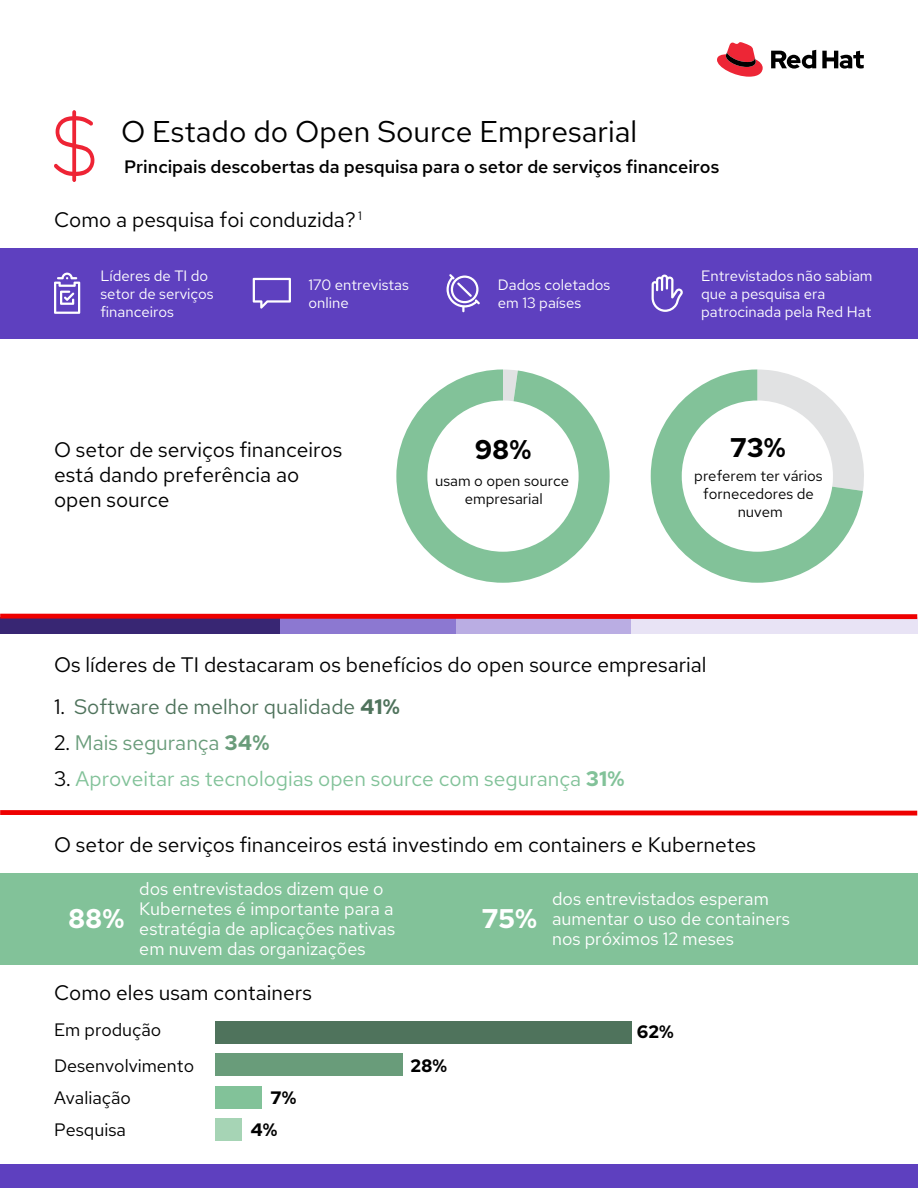
<style>
.page{position:relative;width:918px;height:1188px;background:#fff}
.page>*{position:absolute;margin:0;border:0;box-sizing:border-box;transform-origin:0 0}
.t1{font:30px "Red Hat Text";color:#000}
.t2{font:700 27px "Red Hat Text";color:#fff}
.t3{font:700 27px "Red Hat Text";color:#000}
.t4{font:21px/25.2px "Red Hat Text";color:#000}
.t5{font:21px "Red Hat Text";color:#82c299}
.t6{font:21px "Red Hat Text";color:#4f735c}
.t7{font:21px "Red Hat Text";color:#699c7a}
.t8{font:18px/20.2px "Red Hat Text";color:#fff}
.t9{font:500 18px "Red Hat Text";color:#000}
.t10{font:18px "Red Hat Text";color:#000}
.t11{font:700 18px "Red Hat Text";color:#000}
.t12{font:15px/18px "Red Hat Text";color:#fff}
.t13{font:15px/18px "Red Hat Text";color:#000;text-align:center}
.s1{color:#000}
.s2{font-weight:700}
</style>
<div class="page">
<div style="left:0;top:873px;width:918px;height:92px;background:#82c299"></div>
<div style="left:0;top:248px;width:918px;height:91px;background:#5e40bf"></div>
<div style="left:0;top:1164px;width:918px;height:24px;background:#5e40bf"></div>
<svg style="left:717px;top:42px;width:46px;height:35px"></svg>
<svg style="left:771px;top:50px;width:93px;height:19px"></svg>
<svg style="left:54px;top:273px;width:26px;height:41px"></svg>
<svg style="left:253px;top:278px;width:38px;height:31px"></svg>
<svg style="left:447px;top:274px;width:33px;height:38px"></svg>
<svg style="left:652px;top:275px;width:31px;height:37px"></svg>
<div style="left:0;top:618px;width:284px;height:16px;background:#382673"></div>
<div style="left:280px;top:618px;width:176px;height:16px;background:#8c78d1"></div>
<div style="left:456px;top:618px;width:176px;height:16px;background:#baade3"></div>
<div style="left:631px;top:618px;width:287px;height:16px;background:#e8e3f5"></div>
<svg style="left:0;top:614px;width:917px;height:5px;background:#e80508"></svg>
<svg style="left:0;top:810px;width:917px;height:6px;background:#f13030"></svg>
<svg style="left:54px;top:110px;width:40px;height:72px"></svg>
<svg style="left:651px;top:369px;width:212px;height:214px"></svg>
<svg style="left:396px;top:369px;width:214px;height:214px"></svg>
<div style="left:215px;top:1021px;width:416px;height:23px;background:#4f735c"></div>
<div style="left:215px;top:1053px;width:188px;height:23px;background:#699c7a"></div>
<div style="left:215px;top:1086px;width:47px;height:23px;background:#82c299"></div>
<div style="left:215px;top:1118px;width:27px;height:23px;background:#a6d4b5"></div>
<h1 class="t1" style="left:121px;top:112px;width:518px">O Estado do Open Source Empresarial</h1>
<p class="t9" style="left:124px;top:154px;width:597px">Principais descobertas da pesquisa para o setor de serviços financeiros</p>
<p class="t4" style="left:54px;top:207px;width:309px">Como a pesquisa foi conduzida? <sup>1</sup></p>
<p class="t12" style="left:100px;top:266px;width:115px">Líderes de TI do setor de serviços financeiros</p>
<p class="t12" style="left:309px;top:275px;width:102px">170 entrevistas online</p>
<p class="t12" style="left:498px;top:275px;width:114px">Dados coletados em 13 países</p>
<p class="t4" style="left:54px;top:437px;width:290px">O setor de serviços financeiros está dando preferência ao open source</p>
<p class="t3" style="left:475px;top:431px;width:58px">98%</p>
<p class="t13" style="left:435px;top:471px;width:135px">usam o open source empresarial</p>
<p class="t12" style="left:701px;top:266px;width:173px">Entrevistados não sabiam que a pesquisa era patrocinada pela Red Hat</p>
<p class="t3" style="left:730px;top:429px;width:57px">73%</p>
<p class="t13" style="left:694px;top:466px;width:130px">preferem ter vários fornecedores de nuvem</p>
<p class="t4" style="left:54px;top:652px;width:654px">Os líderes de TI destacaram os benefícios do open source empresarial</p>
<p class="t6" style="left:54px;top:693px;width:347px"><span class="s1">1.</span> Software de melhor qualidade <span class="s2">41%</span></p>
<p class="t7" style="left:54px;top:729px;width:217px"><span class="s1">2.</span> Mais segurança <span class="s2">34%</span></p>
<p class="t5" style="left:54px;top:765px;width:572px"><span class="s1">3.</span> Aproveitar as tecnologias open source com segurança <span class="s2">31%</span></p>
<p class="t4" style="left:54px;top:831px;width:703px">O setor de serviços financeiros está investindo em containers e Kubernetes</p>
<p class="t8" style="left:139px;top:878px;width:257px">dos entrevistados dizem que o<br>Kubernetes é importante para a estratégia de aplicações nativas em nuvem das organizações</p>
<p class="t8" style="left:552px;top:888px;width:239px">dos entrevistados esperam aumentar o uso de containers nos próximos 12 meses</p>
<p class="t2" style="left:68px;top:901px;width:58px">88%</p>
<p class="t2" style="left:482px;top:901px;width:57px">75%</p>
<p class="t4" style="left:54px;top:979px;width:259px">Como eles usam containers</p>
<p class="t10" style="left:54px;top:1018px;width:109px">Em produção</p>
<p class="t11" style="left:637px;top:1020px;width:39px">62%</p>
<p class="t10" style="left:54px;top:1053px;width:142px">Desenvolvimento</p>
<p class="t11" style="left:410px;top:1053px;width:38px">28%</p>
<p class="t10" style="left:54px;top:1086px;width:78px">Avaliação</p>
<p class="t11" style="left:271px;top:1086px;width:27px">7%</p>
<p class="t10" style="left:54px;top:1118px;width:73px">Pesquisa</p>
<p class="t11" style="left:251px;top:1118px;width:29px">4%</p>
</div>
